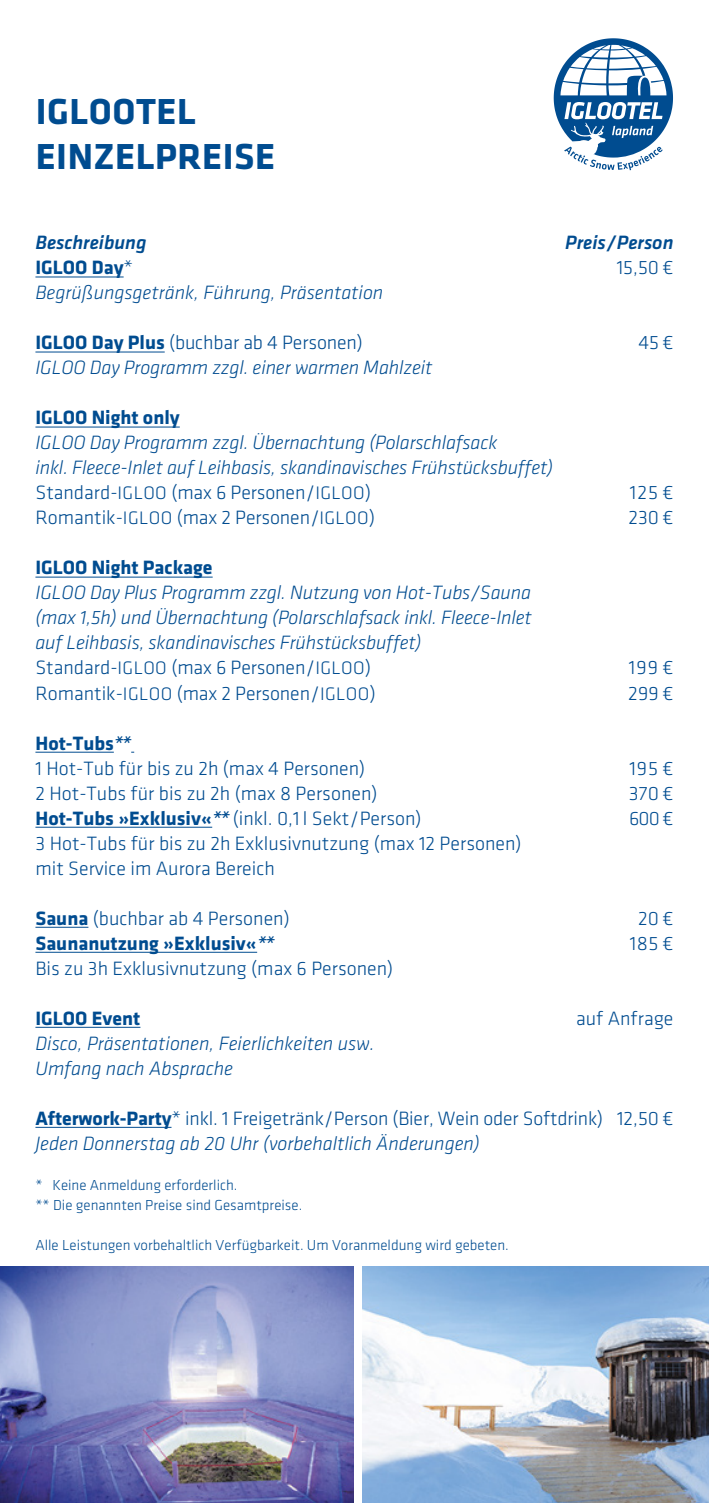
<style>
.page{position:relative;width:709px;height:1503px;background:#fff}
.page>*{position:absolute;margin:0;border:0;box-sizing:border-box;transform-origin:0 0}
.t1{font:37.5px/45px "Klavika Bold Bold OSF";letter-spacing:.015em;color:#004c90}
.t2{font:italic 300 20px/25px "Klavika";letter-spacing:-.005em;color:#004c90}
.t3{font:300 20px/25px "Klavika";color:#004c90}
.t4{font:20px "Klavika Bold Bold OSF";color:#004c90}
.t5{font:italic 500 20px "Klavika";color:#004c90}
.t6{font:300 15px/20px "Klavika";color:#004c90}
.s1{font-family:"Klavika";font-weight:300}
.s2{font-family:"Klavika Bold Bold OSF";font-weight:400;font-style:normal}
.s3{font-style:normal}
.s4{font-style:normal;font-size:18.75px}
.s5{font-family:"Klavika";font-weight:500;font-style:italic}
.s6{font-family:"Klavika Bold Bold OSF";font-weight:400}
.s7{font-weight:500;font-style:italic}
.s8{font-style:italic}
</style>
<div class="page">
<svg style="left:553px;top:38px;width:120px;height:132px"></svg>
<img style="left:362px;top:1266px;width:347px;height:236px">
<img style="left:0;top:1266px;width:353px;height:236px">
<hr style="left:35px;top:276px;width:89px;height:1px;background:#004c90">
<hr style="left:35px;top:351px;width:130px;height:1px;background:#004c90">
<hr style="left:35px;top:426px;width:145px;height:1px;background:#004c90">
<hr style="left:35px;top:576px;width:178px;height:1px;background:#004c90">
<hr style="left:35px;top:751px;width:79px;height:1px;background:#004c90">
<hr style="left:35px;top:826px;width:177px;height:1px;background:#004c90">
<hr style="left:35px;top:926px;width:53px;height:1px;background:#004c90">
<hr style="left:35px;top:951px;width:222px;height:1px;background:#004c90">
<hr style="left:35px;top:1026px;width:105px;height:1px;background:#004c90">
<hr style="left:35px;top:1126px;width:136px;height:1px;background:#004c90">
<h1 class="t1" style="left:36px;top:89px;width:241px">IGLOOTEL<br>EINZELPREISE</h1>
<p class="t5" style="left:35px;top:232px;width:113px">Beschreibung</p>
<p class="t4" style="left:35px;top:257px;width:99px">IGLOO Day<span class="s1">*</span></p>
<p class="t2" style="left:35px;top:280px;width:349px">Begrüßungsgetränk, Führung, Präsentation</p>
<p class="t2" style="left:35px;top:330px;width:398px"><span class="s2">IGLOO Day Plus</span> <span class="s3">(buchbar ab 4 Personen)<br></span>IGLOO Day Programm zzgl. einer warmen Mahlzeit</p>
<p class="t4" style="left:35px;top:407px;width:146px">IGLOO Night only</p>
<p class="t2" style="left:35px;top:430px;width:519px">IGLOO Day Programm zzgl. Übernachtung (Polarschlafsack<br>inkl. Fleece-Inlet auf Leihbasis, skandinavisches Frühstücksbuffet)<br><span class="s3">Standard-</span><span class="s4">IGLOO</span> <span class="s3">(max 6 Personen/</span><span class="s4">IGLOO</span><span class="s3">)<br>Romantik-</span><span class="s4">IGLOO</span> <span class="s3">(max 2 Personen/</span><span class="s4">IGLOO</span><span class="s3">)</span></p>
<p class="t4" style="left:35px;top:557px;width:179px">IGLOO Night Package</p>
<p class="t2" style="left:35px;top:580px;width:498px">IGLOO Day Plus Programm zzgl. Nutzung von Hot-Tubs/Sauna (max 1,5h) und Übernachtung (Polarschlafsack inkl. Fleece-Inlet auf Leihbasis, skandinavisches Frühstücksbuffet)<br><span class="s3">Standard-</span><span class="s4">IGLOO</span> <span class="s3">(max 6 Personen/</span><span class="s4">IGLOO</span><span class="s3">)<br>Romantik-</span><span class="s4">IGLOO</span> <span class="s3">(max 2 Personen/</span><span class="s4">IGLOO</span><span class="s3">)</span></p>
<p class="t4" style="left:35px;top:732px;width:97px">Hot-Tubs<span class="s5">**</span></p>
<p class="t3" style="left:35px;top:755px;width:487px">1 Hot-Tub für bis zu 2h (max 4 Personen)<br>2 Hot-Tubs für bis zu 2h (max 8 Personen)<br><span class="s6">Hot-Tubs »Exklusiv«</span><span class="s7">**</span> (inkl. 0,1 l Sekt/Person)<br>3 Hot-Tubs für bis zu 2h Exklusivnutzung (max 12 Personen) mit Service im Aurora Bereich</p>
<p class="t3" style="left:35px;top:905px;width:256px"><span class="s6">Sauna</span> (buchbar ab 4 Personen)</p>
<p class="t4" style="left:35px;top:932px;width:240px">Saunanutzung »Exklusiv«<span class="s5">**</span></p>
<p class="t3" style="left:35px;top:955px;width:359px">Bis zu 3h Exklusivnutzung (max 6 Personen)</p>
<p class="t4" style="left:35px;top:1007px;width:106px">IGLOO Event</p>
<p class="t2" style="left:35px;top:1030px;width:340px">Disco, Präsentationen, Feierlichkeiten usw.<br>Umfang nach Absprache</p>
<p class="t3" style="left:35px;top:1105px;width:569px"><span class="s6">Afterwork-Party</span>* inkl. 1 Freigetränk/Person (Bier, Wein oder Softdrink)<br><span class="s8">Jeden Donnerstag ab 20 Uhr (vorbehaltlich Änderungen)</span></p>
<p class="t5" style="left:565px;top:232px;width:110px">Preis/Person</p>
<p class="t3" style="left:616px;top:255px;width:58px">15,50 €</p>
<p class="t3" style="left:638px;top:330px;width:37px">45€</p>
<p class="t3" style="left:628px;top:480px;width:47px">125 €<br>230 €</p>
<p class="t3" style="left:628px;top:655px;width:47px">199 €<br>299 €</p>
<p class="t3" style="left:629px;top:755px;width:46px;text-align:justify">195 € 370 € 600 €</p>
<p class="t3" style="left:629px;top:905px;width:45px;text-align:center">20€<br>185 €</p>
<p class="t3" style="left:576px;top:1005px;width:99px">auf Anfrage</p>
<p class="t3" style="left:617px;top:1105px;width:58px">12,50 €</p>
<p class="t6" style="left:35px;top:1175px;width:268px">* Keine Anmeldung erforderlich.<br>** Die genannten Preise sind Gesamtpreise.</p>
<p class="t6" style="left:35px;top:1235px;width:475px">Alle Leistungen vorbehaltlich Verfügbarkeit. Um Voranmeldung wird gebeten.</p>
</div>
